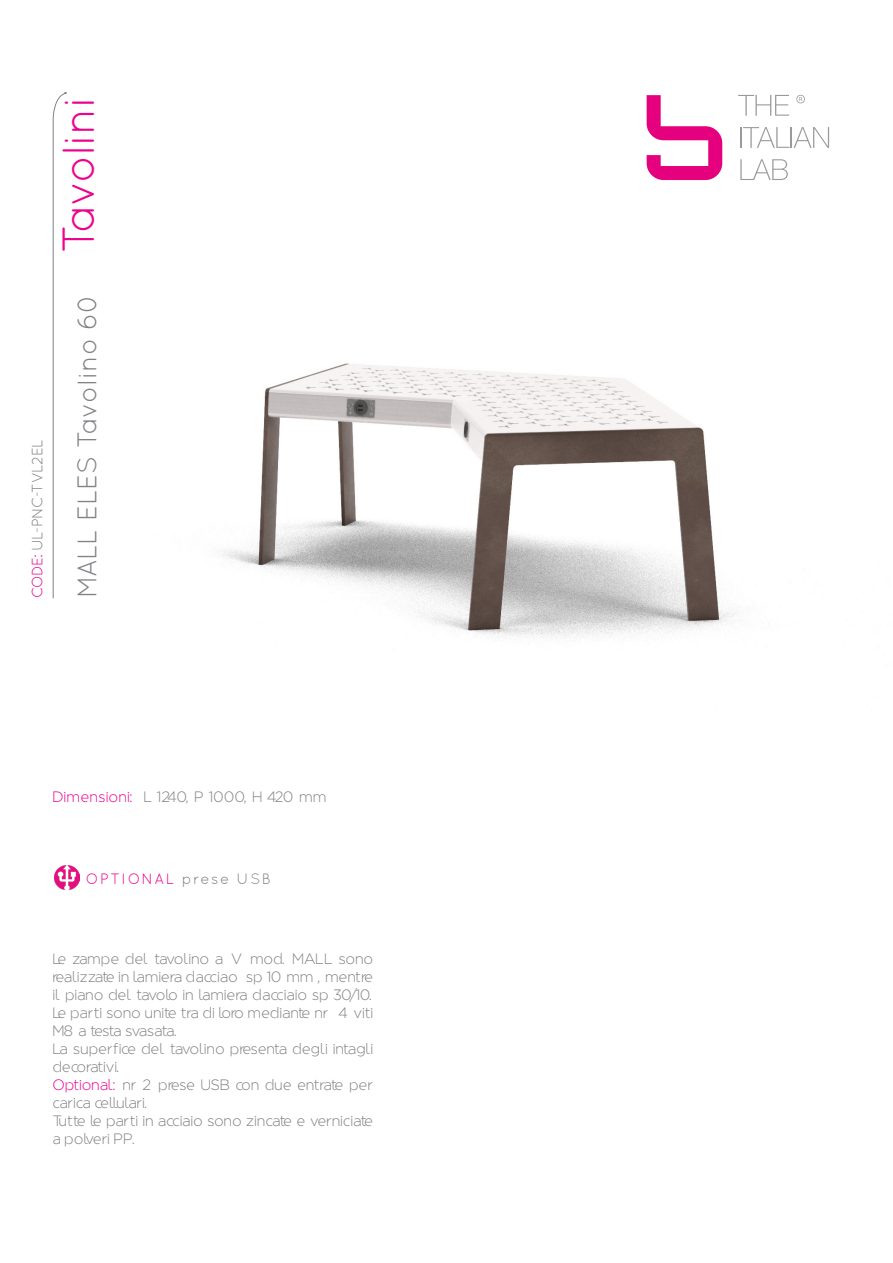
<style>
.page{position:relative;width:893px;height:1263px;background:#fff}
.page>*{position:absolute;margin:0;border:0;box-sizing:border-box;transform-origin:0 0}
.t1{font:45px "Quicksand";letter-spacing:-.03em;color:#ed028c}
.t2{font:27px "Quicksand";color:#808285}
.t3{font:300 15px/18px "Regencie";letter-spacing:.025em;color:#808285}
.t4{font:300 15px "Regencie";letter-spacing:.045em;color:#808285}
.t5{font:15px "Quicksand";letter-spacing:-.03em;color:#808285}
.t6{font:15px "Quicksand";letter-spacing:.1em;color:#ed028c}
.s1{color:#ed028c}
.s2{color:#808285}
</style>
<div class="page">
<img style="left:220px;top:363px;width:529px;height:277px">
<svg style="left:738px;top:95px;width:51px;height:21px"></svg>
<hr style="left:740px;top:127px;width:2px;height:21px;background:#9b9999">
<svg style="left:743px;top:127px;width:86px;height:21px"></svg>
<svg style="left:740px;top:159px;width:48px;height:21px"></svg>
<svg style="left:647px;top:95px;width:75px;height:85px"></svg>
<svg style="left:796px;top:95px;width:9px;height:8px"></svg>
<svg style="left:52px;top:92px;width:15px;height:507px"></svg>
<img style="left:55px;top:865px;width:24px;height:25px">
<p class="t5" style="left:29px;top:598px;width:160px;rotate:-90deg"><span class="s1">CODE:</span> UL-PNC-TVL2EL</p>
<p class="t1" style="left:53px;top:253px;width:159px;rotate:-90deg">Tavolini</p>
<p class="t2" style="left:71px;top:598px;width:306px;rotate:-90deg">MALL ELES Tavolino 60</p>
<p class="t4" style="left:53px;top:787px;width:275px"><span class="s1">Dimensioni:</span> L 1240, P 1000, H 420 mm</p>
<p class="t6" style="left:86px;top:870px;width:186px">OPTIONAL <span class="s2">prese USB</span></p>
<p class="t3" style="left:53px;top:949px;width:322px;text-align:justify">Le zampe del tavolino a “V mod. MALL sono realizzate in lamiera dacciao sp 10 mm , mentre il piano del tavolo in lamiera dacciaio sp 30/10.<br>Le parti sono unite tra di loro mediante nr 4 viti M8 a testa svasata.</p>
<p class="t3" style="left:53px;top:1039px;width:322px">La superfice del tavolino presenta degli intagli decorativi.</p>
<p class="t3" style="left:53px;top:1075px;width:322px"><span class="s1">Optional:</span> nr 2 prese USB con due entrate per carica cellulari.</p>
<p class="t3" style="left:53px;top:1111px;width:322px">Tutte le parti in acciaio sono zincate e verniciate a polveri PP.</p>
</div>
